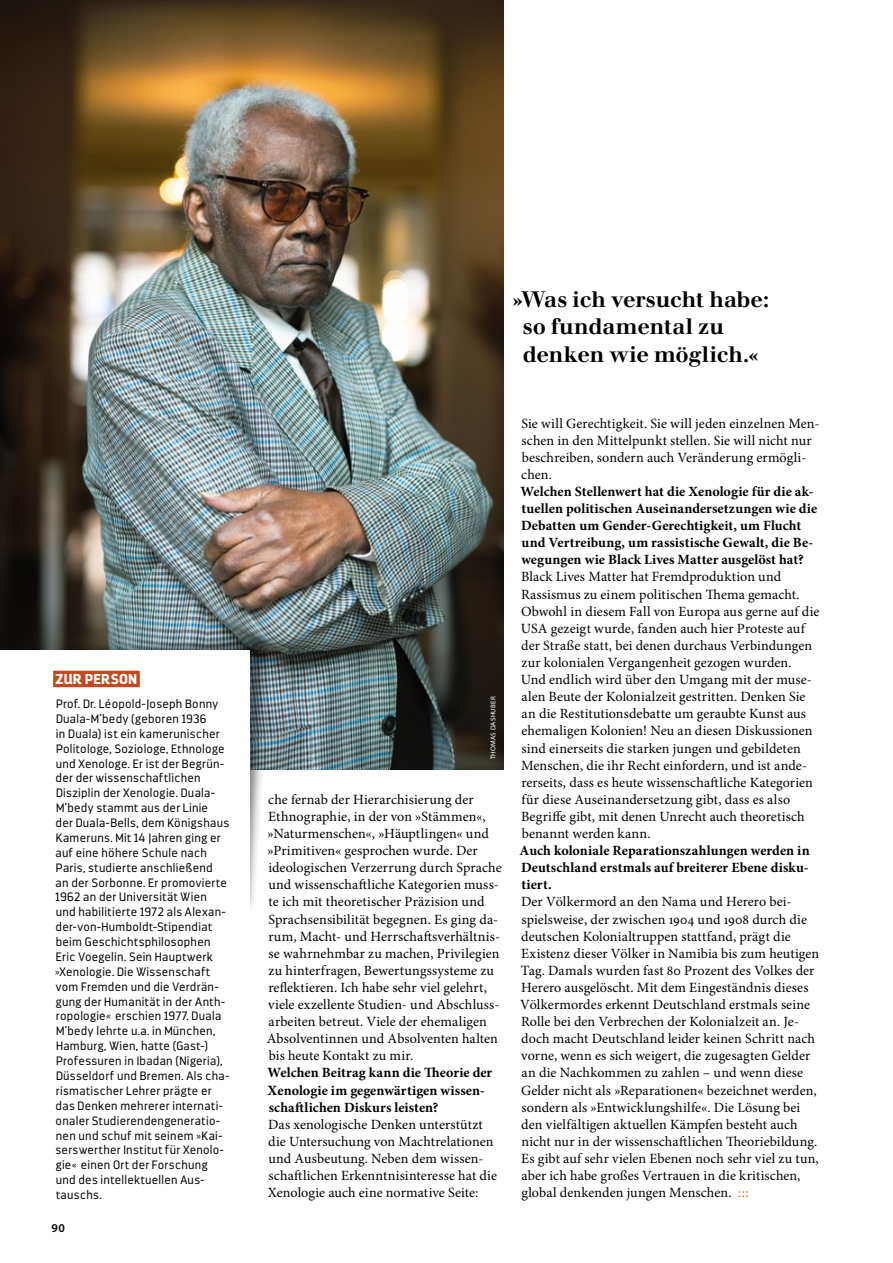
<style>
.page{position:relative;width:893px;height:1263px;background:#fff}
.page>*{position:absolute;margin:0;border:0;box-sizing:border-box;transform-origin:0 0}
.t1{font:700 21.75px/27.5px "Walbaum LT";letter-spacing:-.01em;color:#000}
.t2{font:700 14.4px "Darwin Alt Office";letter-spacing:.015em;color:#fff}
.t3{font:14.1px/17.1px "Minion Pro";letter-spacing:.01em;color:#000}
.t4{font:700 14.1px/17.1px "Minion Pro";letter-spacing:.005em;color:#000}
.t5{font:300 12.15px/14.9px "Darwin";letter-spacing:.025em;color:#000}
.t6{font:600 12px "Myriad Pro";color:#000}
.t7{font:7.05px "Myriad Pro Regular SC850";letter-spacing:.03em;color:#fff}
.s1{color:#c5640c}
</style>
<div class="page">
<img style="left:0;top:0;width:504px;height:770px">
<div style="left:0;top:631px;width:272px;height:282px;background:#000;opacity:.5"></div>
<div style="left:0;top:650px;width:249px;height:564px;background:#fff"></div>
<div style="left:53px;top:671px;width:87px;height:16px;background:#c5481c"></div>
<p class="t2" style="left:56px;top:670px;width:83px">ZUR PERSON</p>
<p class="t5" style="left:55px;top:696px;width:176px">Prof. Dr. Léopold-Joseph Bonny<br>Duala-M’bedy (geboren 1936<br>in Duala) ist ein kamerunischer<br>Politologe, Soziologe, Ethnologe und Xenologe. Er ist der Begrün&shy;der der wissenschaftlichen<br>Disziplin der Xenologie. Duala-<br>M’bedy stammt aus der Linie<br>der Duala-Bells, dem Königshaus<br>Kameruns. Mit 14 Jahren ging er auf eine höhere Schule nach<br>Paris, studierte anschließend<br>an der Sorbonne. Er promovierte<br>1962 an der Universität Wien<br>und habilitierte 1972 als Alexan&shy;der-von-Humboldt-Stipendiat beim Geschichtsphilosophen<br>Eric Voegelin. Sein Hauptwerk »Xenologie. Die Wissenschaft vom Fremden und die Verdrän&shy;gung der Humanität in der Anth&shy;ropologie« erschien 1977. Duala<br>M’bedy lehrte u.a. in München,<br>Hamburg, Wien, hatte (Gast-)<br>Professuren in Ibadan (Nigeria),<br>Düsseldorf und Bremen. Als cha&shy;rismatischer Lehrer prägte er das Denken mehrerer internati&shy;onaler Studierendengeneratio&shy;nen und schuf mit seinem »Kai&shy;serswerther Institut für Xenolo&shy;gie« einen Ort der Forschung<br>und des intellektuellen Aus&shy;tauschs.</p>
<p class="t6" style="left:52px;top:1220px;width:15px">90</p>
<h1 class="t1" style="left:523px;top:286px;width:248px;text-indent:-10px">»Was ich versucht habe: so fundamental zu denken wie möglich.«</h1>
<p class="t7" style="left:489px;top:759px;width:64px;rotate:-90deg">thomas dashuber</p>
<p class="t3" style="left:267px;top:791px;width:236px">che fernab der Hierarchisierung der Ethnographie, in der von »Stämmen«, »Naturmenschen«, »Häuptlingen« und »Primitiven« gesprochen wurde. Der ideologischen Verzerrung durch Sprache und wissenschaftliche Kategorien muss&shy;te ich mit theoretischer Präzision und Sprachsensibilität begegnen. Es ging da&shy;rum, Macht- und Herrschaftsverhältnis&shy;se wahrnehmbar zu machen, Privilegien zu hinterfragen, Bewertungssysteme zu reflektieren. Ich habe sehr viel gelehrt, viele exzellente Studien- und Abschluss&shy;arbeiten betreut. Viele der ehemaligen Absolventinnen und Absolventen halten bis heute Kontakt zu mir.</p>
<p class="t4" style="left:268px;top:1064px;width:226px">Welchen Beitrag kann die Theorie der<br>Xenologie im gegenwärtigen wissen&shy;schaftlichen Diskurs leisten?</p>
<p class="t3" style="left:268px;top:1116px;width:231px">Das xenologische Denken unterstützt die Untersuchung von Machtrelationen und Ausbeutung. Neben dem wissen&shy;schaftlichen Erkenntnisinteresse hat die Xenologie auch eine normative Seite:</p>
<p class="t3" style="left:521px;top:415px;width:300px">Sie will Gerechtigkeit. Sie will jeden einzelnen Men&shy;schen in den Mittelpunkt stellen. Sie will nicht nur beschreiben, sondern auch Veränderung ermögli&shy;chen.</p>
<p class="t4" style="left:521px;top:483px;width:298px">Welchen Stellenwert hat die Xenologie für die ak&shy;tuellen politischen Auseinandersetzungen wie die Debatten um Gender-Gerechtigkeit, um Flucht und Vertreibung, um rassistische Gewalt, die Be&shy;wegungen wie Black Lives Matter ausgelöst hat?</p>
<p class="t3" style="left:521px;top:568px;width:300px">Black Lives Matter hat Fremdproduktion und Rassismus zu einem politischen Thema gemacht.<br>Obwohl in diesem Fall von Europa aus gerne auf die USA gezeigt wurde, fanden auch hier Proteste auf der Straße statt, bei denen durchaus Verbindungen zur kolonialen Vergangenheit gezogen wurden.<br>Und endlich wird über den Umgang mit der muse&shy;alen Beute der Kolonialzeit gestritten. Denken Sie an die Restitutionsdebatte um geraubte Kunst aus ehemaligen Kolonien! Neu an diesen Diskussionen sind einerseits die starken jungen und gebildeten Menschen, die ihr Recht einfordern, und ist ande&shy;rerseits, dass es heute wissenschaftliche Kategorien für diese Auseinandersetzung gibt, dass es also Begriffe gibt, mit denen Unrecht auch theoretisch benannt werden kann.</p>
<p class="t4" style="left:520px;top:842px;width:292px;text-align:justify">Auch koloniale Reparationszahlungen werden in Deutschland erstmals auf breiterer Ebene disku&shy;tiert.</p>
<p class="t3" style="left:520px;top:893px;width:301px">Der Völkermord an den Nama und Herero bei&shy;spielsweise, der zwischen 1904 und 1908 durch die deutschen Kolonialtruppen stattfand, prägt die Existenz dieser Völker in Namibia bis zum heutigen Tag. Damals wurden fast 80 Prozent des Volkes der Herero ausgelöscht. Mit dem Eingeständnis dieses Völkermordes erkennt Deutschland erstmals seine Rolle bei den Verbrechen der Kolonialzeit an. Je&shy;doch macht Deutschland leider keinen Schritt nach vorne, wenn es sich weigert, die zugesagten Gelder an die Nachkommen zu zahlen – und wenn diese Gelder nicht als »Reparationen« bezeichnet werden, sondern als »Entwicklungshilfe«. Die Lösung bei den vielfältigen aktuellen Kämpfen besteht auch nicht nur in der wissenschaftlichen Theoriebildung.<br>Es gibt auf sehr vielen Ebenen noch sehr viel zu tun, aber ich habe großes Vertrauen in die kritischen, global denkenden jungen Menschen. <span class="s1">:::</span></p>
</div>
